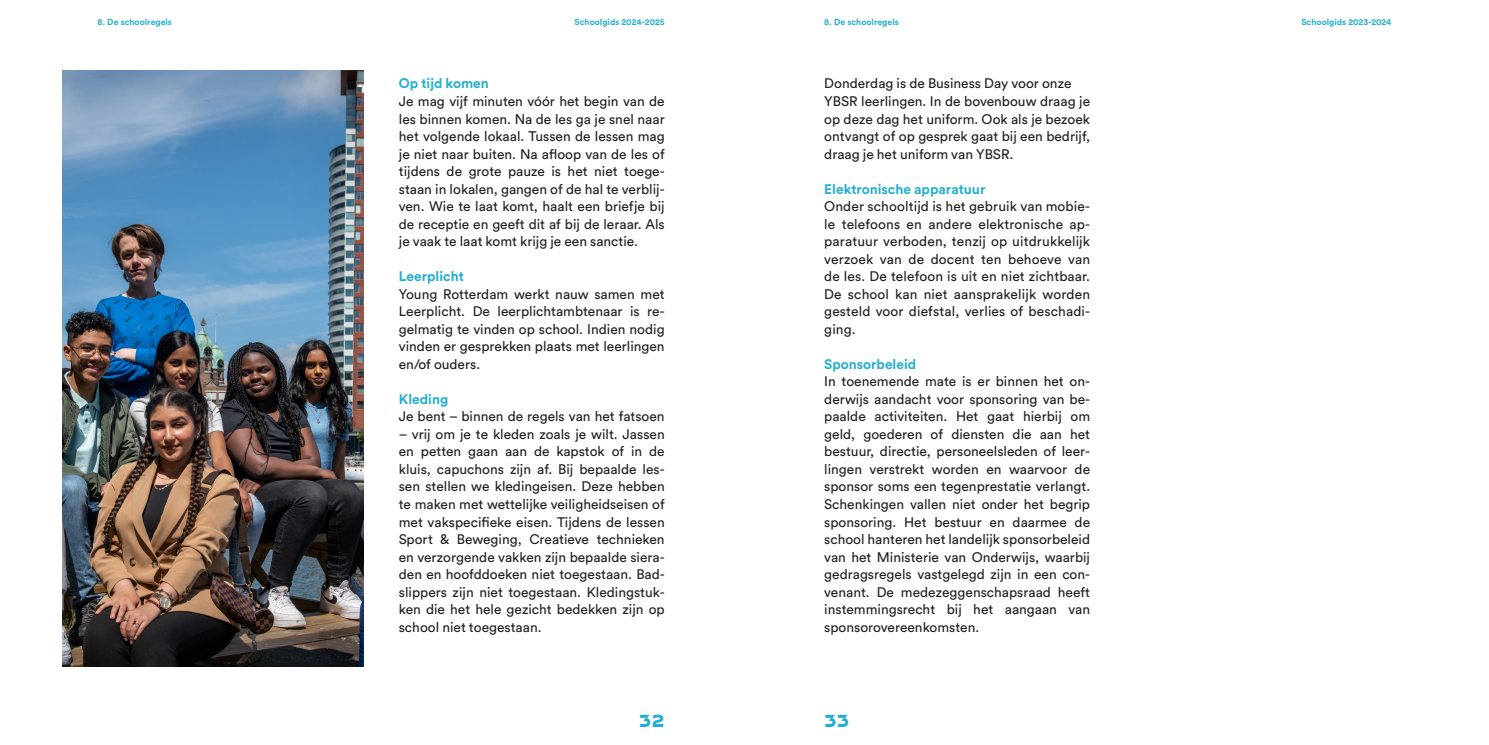
<style>
.page{position:relative;width:1489px;height:745px;background:#fff}
.page>*{position:absolute;margin:0;border:0;box-sizing:border-box;transform-origin:0 0}
.t1{font:18.75px "AT Columbus Business";color:#23afd1}
.BROODTEKST{font:13.75px/17.5px "Circular Std";color:#231f20;text-align:justify}
.TUSSENKOP{font:700 13.75px "Circular Std";color:#23afd1}
.t2{font:700 8.75px "Circular Std";color:#23afd1}
</style>
<div class="page">
<img style="left:62px;top:71px;width:301px;height:595px">
<p class="t2" style="left:97px;top:16px;width:76px">8. De schoolregels</p>
<p class="t2" style="left:574px;top:16px;width:92px">Schoolgids 2024-2025</p>
<p class="TUSSENKOP" style="left:399px;top:75px;width:92px">Op tijd komen</p>
<p class="BROODTEKST" style="left:399px;top:92px;width:267px">Je mag vijf minuten vóór het begin van de les binnen komen. Na de les ga je snel naar het volgende lokaal. Tussen de lessen mag je niet naar buiten. Na afloop van de les of tijdens de grote pauze is het niet toege&shy;staan in lokalen, gangen of de hal te verblij&shy;ven. Wie te laat komt, haalt een briefje bij de receptie en geeft dit af bij de leraar. Als je vaak te laat komt krijg je een sanctie.</p>
<p class="TUSSENKOP" style="left:399px;top:267px;width:67px">Leerplicht</p>
<p class="BROODTEKST" style="left:399px;top:285px;width:267px">Young Rotterdam werkt nauw samen met Leerplicht. De leerplichtambtenaar is re&shy;gelmatig te vinden op school. Indien nodig vinden er gesprekken plaats met leerlingen en/of ouders.</p>
<p class="TUSSENKOP" style="left:399px;top:390px;width:51px">Kleding</p>
<p class="BROODTEKST" style="left:399px;top:407px;width:267px">Je bent – binnen de regels van het fatsoen</p>
<p class="BROODTEKST" style="left:399px;top:425px;width:267px">– vrij om je te kleden zoals je wilt. Jassen en petten gaan aan de kapstok of in de kluis, capuchons zijn af. Bij bepaalde les&shy;sen stellen we kledingeisen. Deze hebben te maken met wettelijke veiligheidseisen of met vakspecifieke eisen. Tijdens de lessen Sport &amp; Beweging, Creatieve technieken en verzorgende vakken zijn bepaalde siera&shy;den en hoofddoeken niet toegestaan. Bad&shy;slippers zijn niet toegestaan. Kledingstuk&shy;ken die het hele gezicht bedekken zijn op school niet toegestaan.</p>
<p class="t2" style="left:824px;top:16px;width:76px">8. De schoolregels</p>
<p class="BROODTEKST" style="left:824px;top:75px;width:267px;text-align:left">Donderdag is de Business Day voor onze YBSR leerlingen. In de bovenbouw draag je op deze dag het uniform. Ook als je bezoek ontvangt of op gesprek gaat bij een bedrijf, draag je het uniform van YBSR.</p>
<p class="TUSSENKOP" style="left:824px;top:180px;width:163px">Elektronische apparatuur</p>
<p class="BROODTEKST" style="left:824px;top:197px;width:267px">Onder schooltijd is het gebruik van mobie&shy;le telefoons en andere elektronische ap&shy;paratuur verboden, tenzij op uitdrukkelijk verzoek van de docent ten behoeve van de les. De telefoon is uit en niet zichtbaar.<br>De school kan niet aansprakelijk worden gesteld voor diefstal, verlies of beschadi&shy;ging.</p>
<p class="TUSSENKOP" style="left:824px;top:355px;width:93px">Sponsorbeleid</p>
<p class="BROODTEKST" style="left:824px;top:372px;width:267px">In toenemende mate is er binnen het on&shy;derwijs aandacht voor sponsoring van be&shy;paalde activiteiten. Het gaat hierbij om geld, goederen of diensten die aan het bestuur, directie, personeelsleden of leer&shy;lingen verstrekt worden en waarvoor de sponsor soms een tegenprestatie verlangt.<br>Schenkingen vallen niet onder het begrip sponsoring. Het bestuur en daarmee de school hanteren het landelijk sponsorbeleid van het Ministerie van Onderwijs, waarbij gedragsregels vastgelegd zijn in een con&shy;venant. De medezeggenschapsraad heeft instemmingsrecht bij het aangaan van sponsorovereenkomsten.</p>
<h1 class="t1" style="left:638px;top:708px;width:27px">32</h1>
<h1 class="t1" style="left:824px;top:708px;width:27px">33</h1>
<p class="t2" style="left:1301px;top:16px;width:92px">Schoolgids 2023-2024</p>
</div>
